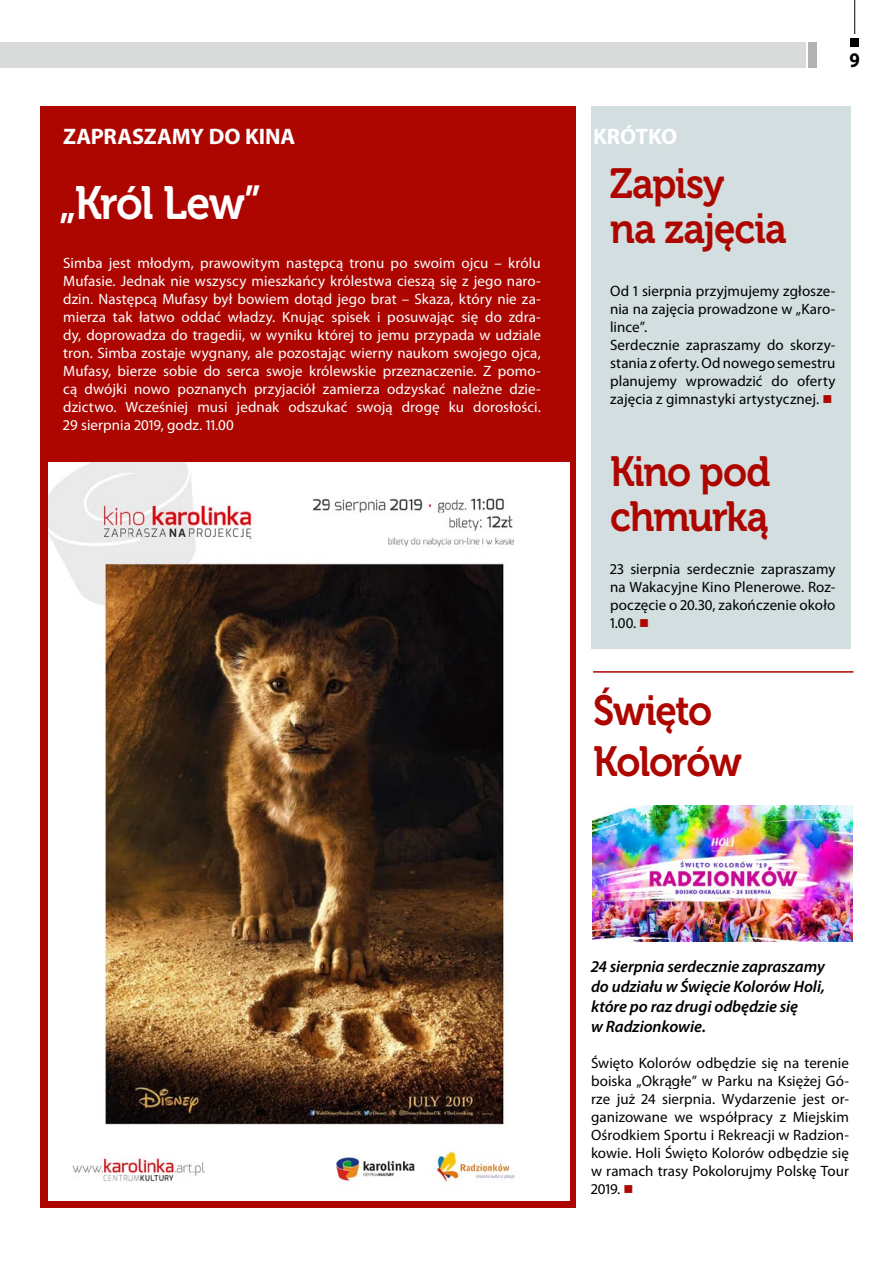
<style>
.page{position:relative;width:893px;height:1263px;background:#fff}
.page>*{position:absolute;margin:0;border:0;box-sizing:border-box;transform-origin:0 0}
.t1{font:46.5px "Museo 700";color:#fff;scale:.92 1}
.t2{font:42px/45px "Museo 700";letter-spacing:-.03em;color:#ad0600;scale:.92 1}
.t3{font:700 22.5px "Myriad Pro";color:#fff}
.t4{font:700 20.85px "Myriad Pro";color:#000;scale:.9 1}
.t5{font:italic 600 16.5px/19.8px "Myriad Pro";letter-spacing:-.005em;color:#000}
.t6{font:15px/18px "Myriad Pro";letter-spacing:.005em;color:#fff;text-align:justify}
.t7{font:15px/18px "Myriad Pro";letter-spacing:.005em;color:#000;text-align:justify}
.s1{color:#ad0600}
</style>
<div class="page">
<div style="left:0;top:43px;width:806px;height:25px;background:#d9dada"></div>
<hr style="left:854px;top:0;width:1px;height:34px;background:#000">
<div style="left:850px;top:38px;width:9px;height:9px;background:#000"></div>
<div style="left:808px;top:43px;width:8px;height:25px;background:#b1b2b3"></div>
<div style="left:40px;top:106px;width:535px;height:1102px;background:#ad0600"></div>
<div style="left:591px;top:106px;width:259px;height:542px;background:#d2dedf"></div>
<hr style="left:593px;top:671px;width:260px;height:2px;background:#ad0600">
<img style="left:48px;top:463px;width:522px;height:738px">
<img style="left:592px;top:805px;width:260px;height:136px">
<h3 class="t4" style="left:849px;top:46px;width:13px">9</h3>
<h3 class="t3" style="left:63px;top:121px;width:234px">ZAPRASZAMY DO KINA</h3>
<h3 class="t3" style="left:593px;top:121px;width:83px">KRÓTKO</h3>
<h1 class="t1" style="left:59px;top:177px;width:222px">„Król Lew”</h1>
<p class="t6" style="left:63px;top:254px;width:479px">Simba jest młodym, prawowitym następcą tronu po swoim ojcu – królu Mufasie. Jednak nie wszyscy mieszkańcy królestwa cieszą się z jego naro&shy;dzin. Następcą Mufasy był bowiem dotąd jego brat – Skaza, który nie za&shy;mierza tak łatwo oddać władzy. Knując spisek i posuwając się do zdra&shy;dy, doprowadza do tragedii, w wyniku której to jemu przypada w udziale tron. Simba zostaje wygnany, ale pozostając wierny naukom swojego ojca, Mufasy, bierze sobie do serca swoje królewskie przeznaczenie. Z pomo&shy;cą dwójki nowo poznanych przyjaciół zamierza odzyskać należne dzie&shy;dzictwo. Wcześniej musi jednak odszukać swoją drogę ku dorosłości.<br>29 sierpnia 2019, godz. 11.00</p>
<h2 class="t2" style="left:610px;top:161px;width:193px">Zapisy<br>na zajęcia</h2>
<p class="t7" style="left:610px;top:281px;width:227px;text-align:left">Od 1 sierpnia przyjmujemy zgłosze&shy;nia na zajęcia prowadzone w „Karo&shy;lince”.<br>Serdecznie zapraszamy do skorzy&shy;stania z oferty. Od nowego semestru planujemy wprowadzić do oferty zajęcia z gimnastyki artystycznej. <span class="s1">■</span></p>
<h2 class="t2" style="left:610px;top:450px;width:176px">Kino pod chmurką</h2>
<p class="t7" style="left:610px;top:560px;width:227px">23 sierpnia serdecznie zapraszamy na Wakacyjne Kino Plenerowe. Roz&shy;poczęcie o 20.30, zakończenie około 1.00. <span class="s1">■</span></p>
<h2 class="t2" style="left:593px;top:685px;width:163px;line-height:51px">Święto<br>Kolorów</h2>
<p class="t5" style="left:591px;top:956px;width:235px">24 sierpnia serdecznie zapraszamy do udziału w Święcie Kolorów Holi, które po raz drugi odbędzie się<br>w Radzionkowie.</p>
<p class="t7" style="left:591px;top:1053px;width:259px">Święto Kolorów odbędzie się na terenie boiska „Okrągłe” w Parku na Księżej Gó&shy;rze już 24 sierpnia. Wydarzenie jest or&shy;ganizowane we współpracy z Miejskim Ośrodkiem Sportu i Rekreacji w Radzion&shy;kowie. Holi Święto Kolorów odbędzie się w ramach trasy Pokolorujmy Polskę Tour 2019. <span class="s1">■</span></p>
</div>
